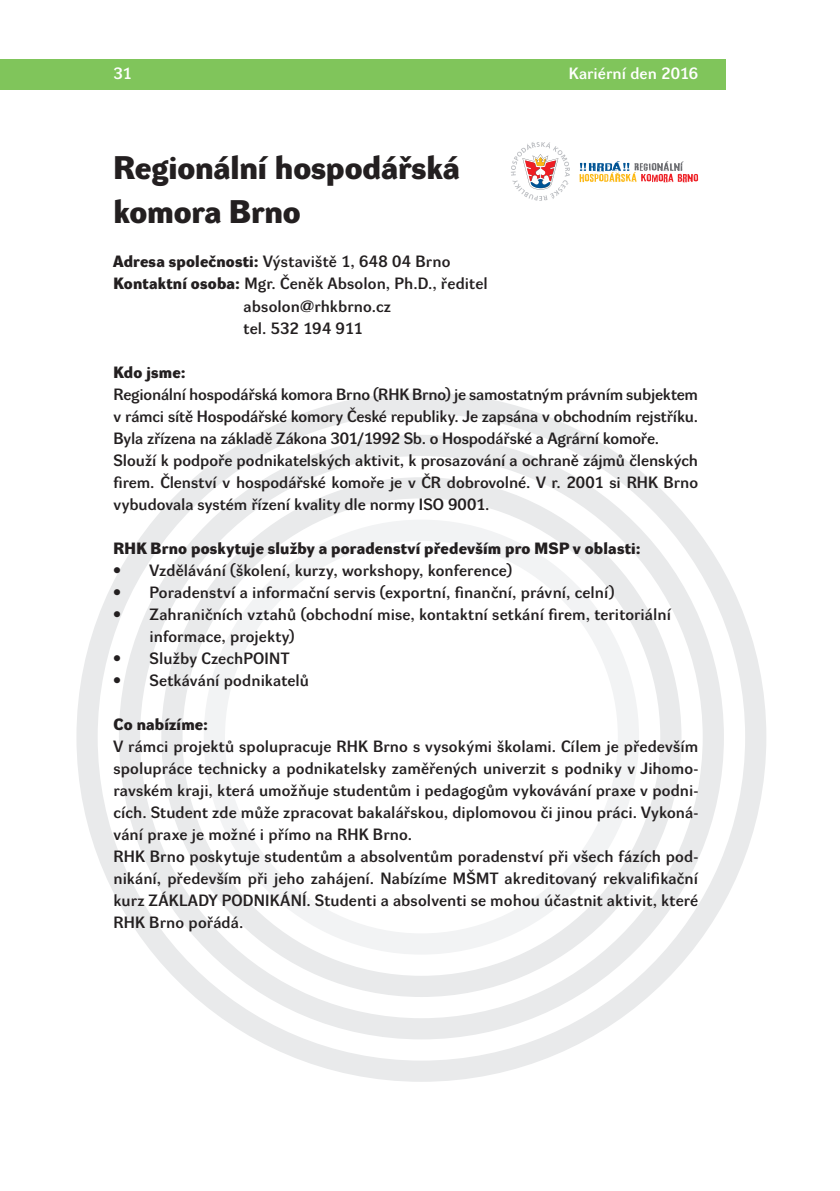
<style>
.page{position:relative;width:840px;height:1191px;background:#fff}
.page>*{position:absolute;margin:0;border:0;box-sizing:border-box;transform-origin:0 0}
.nadpisy{font:700 32px/44px "Dyna Grotesk DE";letter-spacing:-.005em;color:#231f20}
.sazba{font:16px/22px "Dyna Grotesk DE";letter-spacing:.005em;color:#231f20;text-align:justify}
.sazba-2{font:700 16px "Dyna Grotesk DE";letter-spacing:.015em;color:#231f20}
.t1{font:16px "Dyna Grotesk DE";letter-spacing:.005em;color:#fff}
.s1{font-weight:700}
</style>
<div class="page">
<div style="left:0;top:60px;width:726px;height:30px;background:#80c55b"></div>
<svg style="left:76px;top:392px;width:690px;height:689px"></svg>
<svg style="left:511px;top:142px;width:58px;height:59px"></svg>
<svg style="left:579px;top:161px;width:118px;height:22px"></svg>
<p class="t1" style="left:113px;top:64px;width:20px">31</p>
<p class="t1" style="left:568px;top:64px;width:131px">Kariérní den 2016</p>
<p class="nadpisy" style="left:113px;top:149px;width:347px">Regionální hospodářská komora Brno</p>
<p class="sazba" style="left:113px;top:252px;width:338px"><span class="s1">Adresa společnosti:</span> Výstaviště 1, 648 04 Brno</p>
<p class="sazba" style="left:113px;top:274px;width:375px"><span class="s1">Kontaktní osoba:</span> Mgr. Čeněk Absolon, Ph.D., ředitel</p>
<p class="sazba" style="left:243px;top:296px;width:149px">absolon@rhkbrno.cz</p>
<p class="sazba" style="left:243px;top:318px;width:120px">tel. 532 194 911</p>
<p class="sazba-2" style="left:113px;top:363px;width:73px">Kdo jsme:</p>
<p class="sazba" style="left:113px;top:384px;width:585px">Regionální hospodářská komora Brno (RHK Brno) je samostatným právním subjektem v rámci sítě Hospodářské komory České republiky. Je zapsána v obchodním rejstříku.<br>Byla zřízena na základě Zákona 301/1992 Sb. o Hospodářské a Agrární komoře.</p>
<p class="sazba" style="left:113px;top:450px;width:585px">Slouží k podpoře podnikatelských aktivit, k prosazování a ochraně zájmů členských firem. Členství v hospodářské komoře je v ČR dobrovolné. V r. 2001 si RHK Brno vybudovala systém řízení kvality dle normy ISO 9001.</p>
<p class="sazba-2" style="left:113px;top:539px;width:528px">RHK Brno poskytuje služby a poradenství především pro MSP v oblasti:</p>
<p class="sazba" style="left:113px;top:560px;width:400px">• Vzdělávání (školení, kurzy, workshopy, konference)</p>
<p class="sazba" style="left:113px;top:582px;width:502px">• Poradenství a informační servis (exportní, finanční, právní, celní)</p>
<p class="sazba" style="left:149px;top:604px;width:522px;text-indent:-36px">• Zahraničních vztahů (obchodní mise, kontaktní setkání firem, teritoriální informace, projekty)</p>
<p class="sazba" style="left:113px;top:648px;width:177px">• Služby CzechPOINT</p>
<p class="sazba" style="left:113px;top:670px;width:197px">• Setkávání podnikatelů</p>
<p class="sazba-2" style="left:113px;top:715px;width:96px">Co nabízíme:</p>
<p class="sazba" style="left:113px;top:736px;width:585px">V rámci projektů spolupracuje RHK Brno s vysokými školami. Cílem je především spolupráce technicky a podnikatelsky zaměřených univerzit s podniky v Jihomo&shy;ravském kraji, která umožňuje studentům i pedagogům vykovávání praxe v podni&shy;cích. Student zde může zpracovat bakalářskou, diplomovou či jinou práci. Vykoná&shy;vání praxe je možné i přímo na RHK Brno.</p>
<p class="sazba" style="left:113px;top:846px;width:585px">RHK Brno poskytuje studentům a absolventům poradenství při všech fázích pod&shy;nikání, především při jeho zahájení. Nabízíme MŠMT akreditovaný rekvalifikační kurz ZÁKLADY PODNIKÁNÍ. Studenti a absolventi se mohou účastnit aktivit, které RHK Brno pořádá.</p>
</div>
